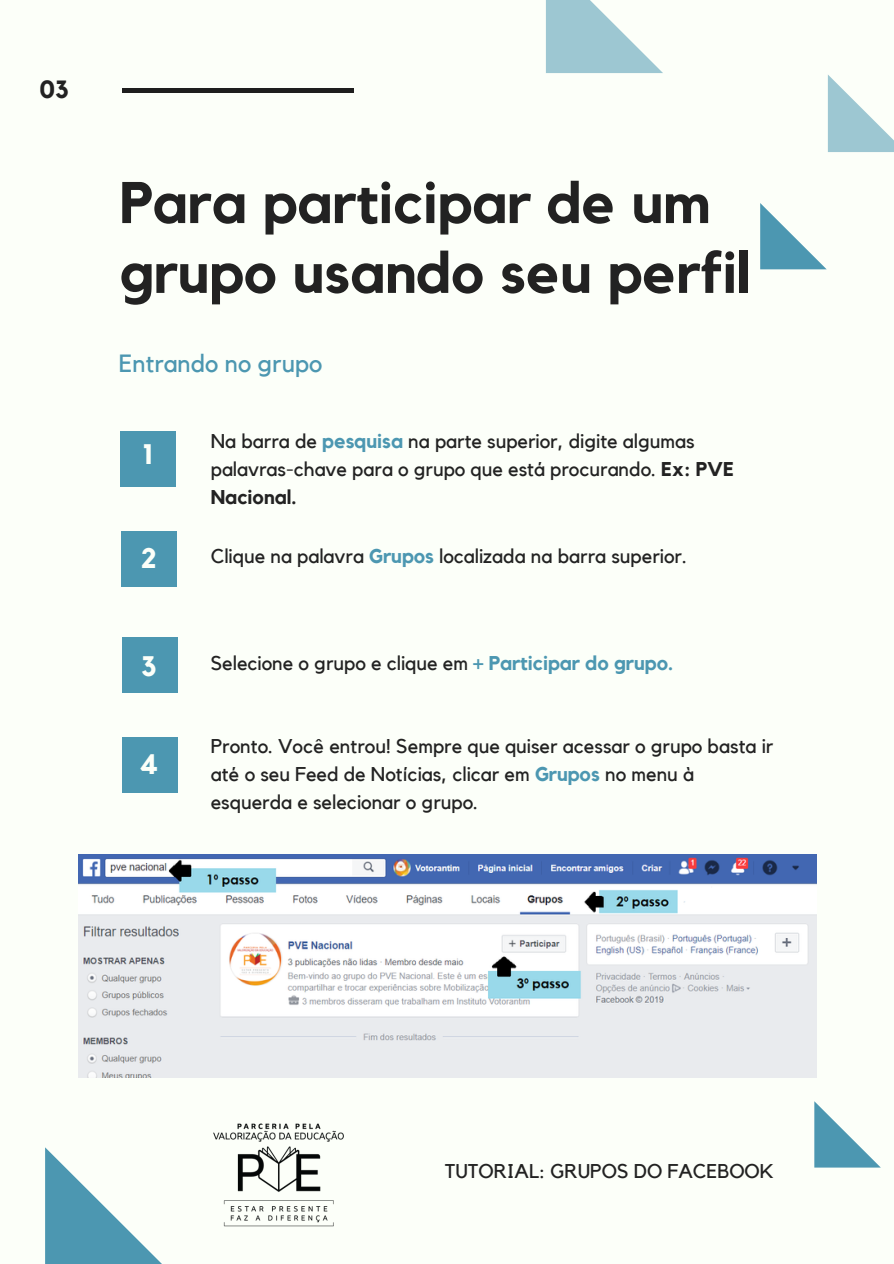
<style>
.page{position:relative;width:894px;height:1264px;background:#fff}
.page>*{position:absolute;margin:0;border:0;box-sizing:border-box;transform-origin:0 0}
.t1{font:700 57.9px/69.8px "Kollektif";color:#222}
.t2{font:700 28.2px "Kollektif";color:#fcfff9}
.t3{font:24.9px "Kollektif";color:#4c97b1}
.t4{font:700 24.9px "Kollektif";color:#222}
.t5{font:19.8px/28.2px "Kollektif";color:#222}
.s1{font-weight:700;color:#4c97b1}
.s2{font-weight:700}
</style>
<div class="page">
<div style="left:0;top:0;width:893px;height:1263px;background:#fcfff9"></div>
<svg style="left:45px;top:1147px;width:116px;height:116px"></svg>
<svg style="left:760px;top:203px;width:66px;height:66px"></svg>
<svg style="left:546px;top:0;width:117px;height:73px"></svg>
<svg style="left:814px;top:1101px;width:66px;height:66px"></svg>
<hr style="left:122px;top:88px;width:231px;height:4px;background:#1e1e1e">
<svg style="left:827px;top:75px;width:66px;height:77px"></svg>
<div style="left:120px;top:432px;width:56px;height:55px;background:#4c97b1"></div>
<div style="left:122px;top:532px;width:55px;height:55px;background:#4c97b1"></div>
<div style="left:123px;top:637px;width:55px;height:56px;background:#4c97b1"></div>
<div style="left:123px;top:737px;width:55px;height:55px;background:#4c97b1"></div>
<img style="left:78px;top:854px;width:738px;height:223px">
<img style="left:213px;top:1123px;width:131px;height:104px">
<p class="t4" style="left:39px;top:78px;width:31px">03</p>
<h1 class="t1" style="left:119px;top:170px;width:632px">Para participar de um grupo usando seu perfil</h1>
<p class="t3" style="left:119px;top:351px;width:204px">Entrando no grupo</p>
<h2 class="t2" style="left:142px;top:441px;width:12px">1</h2>
<p class="t5" style="left:211px;top:428px;width:524px">Na barra de <span class="s1">pesquisa</span> na parte superior, digite algumas palavras-chave para o grupo que está procurando. <span class="s2">Ex: PVE<br>Nacional.</span></p>
<h2 class="t2" style="left:141px;top:545px;width:17px">2</h2>
<p class="t5" style="left:211px;top:543px;width:477px">Clique na palavra <span class="s1">Grupos</span> localizada na barra superior.</p>
<h2 class="t2" style="left:141px;top:653px;width:17px">3</h2>
<p class="t5" style="left:211px;top:649px;width:463px">Selecione o grupo e clique em <span class="s1">+ Participar do grupo.</span></p>
<h2 class="t2" style="left:139px;top:751px;width:21px">4</h2>
<p class="t5" style="left:211px;top:732px;width:564px">Pronto. Você entrou! Sempre que quiser acessar o grupo basta ir até o seu Feed de Notícias, clicar em <span class="s1">Grupos</span> no menu à esquerda e selecionar o grupo.</p>
<p class="t5" style="left:445px;top:1158px;width:330px">TUTORIAL: GRUPOS DO FACEBOOK</p>
</div>
